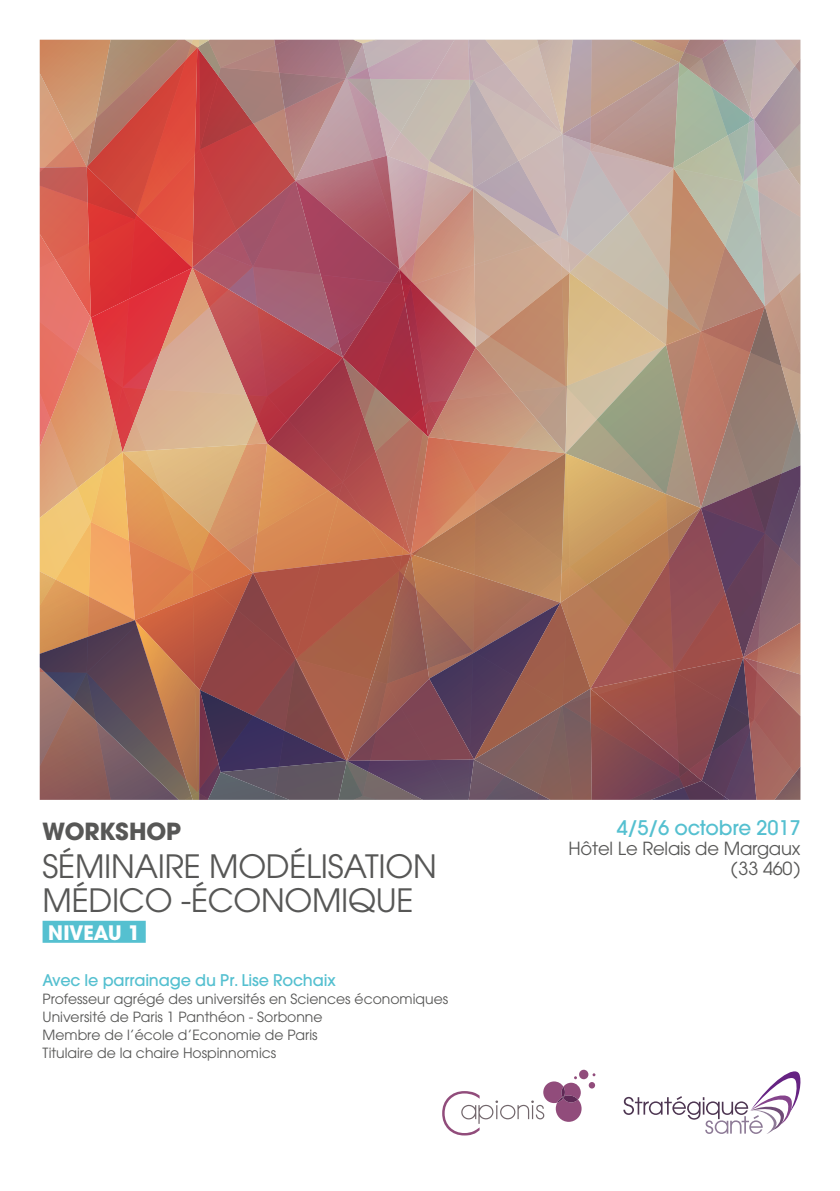
<style>
.page{position:relative;width:840px;height:1191px;background:#fff}
.page>*{position:absolute;margin:0;border:0;box-sizing:border-box;transform-origin:0 0}
.t1{font:32px/34px "Avant Garde";letter-spacing:-.01em;color:#575756}
.t2{font:700 26px "Avant Garde Goth EFOP";color:#575756}
.t3{font:700 22px "Avant Garde Goth EFOP";letter-spacing:.01em;color:#fff}
.t4{font:500 20px "Avant Garde";letter-spacing:-.01em;color:#55c0d0}
.t5{font:18px/20px "Avant Garde";letter-spacing:-.01em;color:#575756;text-align:right}
.t6{font:500 16px "Avant Garde";letter-spacing:-.01em;color:#55c0d0}
.t7{font:14px/18px "Avant Garde";color:#575756}
</style>
<div class="page">
<img style="left:40px;top:40px;width:760px;height:760px">
<div style="left:43px;top:920px;width:103px;height:22px;background:#55c0d0"></div>
<svg style="left:623px;top:1071px;width:178px;height:63px"></svg>
<svg style="left:578px;top:1069px;width:10px;height:10px"></svg>
<svg style="left:588px;top:1082px;width:6px;height:6px"></svg>
<svg style="left:442px;top:1076px;width:139px;height:59px"></svg>
<h2 class="t2" style="left:43px;top:815px;width:140px">WORKSHOP</h2>
<h1 class="t1" style="left:43px;top:849px;width:395px">SÉMINAIRE MODÉLISATION<br>MÉDICO -ÉCONOMIQUE</h1>
<h3 class="t3" style="left:48px;top:919px;width:93px">NIVEAU 1</h3>
<p class="t6" style="left:43px;top:970px;width:294px">Avec le parrainage du Pr. Lise Rochaix</p>
<p class="t7" style="left:43px;top:989px;width:407px">Professeur agrégé des universités en Sciences économiques Université de Paris 1 Panthéon - Sorbonne<br>Membre de l’école d’Economie de Paris<br>Titulaire de la chaire Hospinnomics</p>
<h3 class="t4" style="left:616px;top:815px;width:185px">4/5/6 octobre 2017</h3>
<p class="t5" style="left:568px;top:838px;width:233px">Hôtel Le Relais de Margaux ( 33 460 )</p>
</div>
